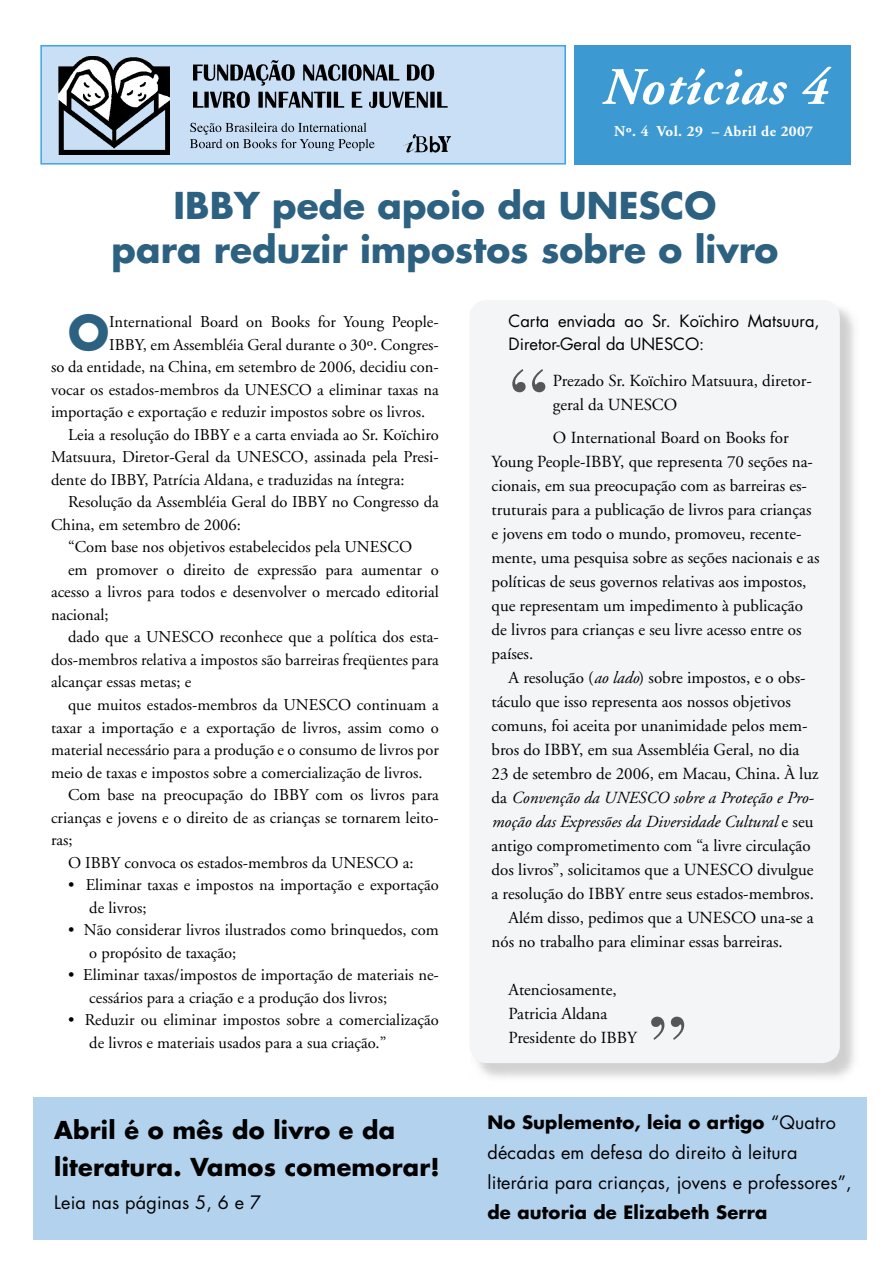
<style>
.page{position:relative;width:893px;height:1263px;background:#fff}
.page>*{position:absolute;margin:0;border:0;box-sizing:border-box;transform-origin:0 0}
.t1{font:88.8px "Bodoni";color:#565656}
.t2{font:italic 700 52.5px "Adobe Garamond";letter-spacing:.025em;color:#fff}
.t3{font:700 46.35px "Futura";color:#2d6181}
.t4{font:700 36px/43.2px "Futura";color:#2d6181;text-align:center}
.t5{font:700 24px/37.5px "Futura";letter-spacing:.01em;color:#000}
.t6{font:18px/30px "Futura";letter-spacing:.01em;color:#000}
.t7{font:700 18px "Futura";letter-spacing:.01em;color:#000}
.t8{font:16.95px/24px "Adobe Garamond";color:#000}
.t9{font:italic 16.95px "Adobe Garamond";color:#000}
.t10{font:16.5px/22.5px "Adobe Garamond";color:#000}
.t11{font:16.5px/22.5px "Futura";color:#000}
.t12{font:700 15px "Adobe Garamond";letter-spacing:.025em;color:#fff}
.s1{font-style:italic}
.s2{font-style:normal}
.s3{font-weight:700}
</style>
<div class="page">
<div style="left:469px;top:300px;width:371px;height:763px;background:#f4f5f7;border-radius:18px"></div>
<svg style="left:40px;top:45px;width:526px;height:120px;background:#c0dbf3"></svg>
<div style="left:574px;top:45px;width:277px;height:120px;background:#3d99d2"></div>
<img style="left:58px;top:57px;width:112px;height:97px">
<img style="left:401px;top:133px;width:52px;height:20px">
<svg style="left:193px;top:60px;width:255px;height:48px;background:#8897a6"></svg>
<svg style="left:190px;top:123px;width:185px;height:28px;background:#a8bacd"></svg>
<div style="left:34px;top:1097px;width:833px;height:143px;background:#b3d2ee"></div>
<h2 class="t2" style="left:601px;top:59px;width:227px">Notícias 4</h2>
<p class="t12" style="left:614px;top:123px;width:200px">Nº. 4 Vol. 29 – Abril de 2007</p>
<h3 class="t4" style="left:112px;top:183px;width:668px">IBBY pede apoio da UNESCO<br>para reduzir impostos sobre o livro</h3>
<h3 class="t3" style="left:68px;top:300px;width:43px">O</h3>
<p class="t10" style="left:109px;top:311px;width:331px">International Board on Books for Young People-</p>
<p class="t10" style="left:109px;top:334px;width:331px">IBBY, em Assembléia Geral durante o 30º. Congres-</p>
<p class="t10" style="left:51px;top:356px;width:389px">so da entidade, na China, em setembro de 2006, decidiu con-</p>
<p class="t10" style="left:51px;top:379px;width:389px">vocar os estados-membros da UNESCO a eliminar taxas na</p>
<p class="t10" style="left:51px;top:401px;width:376px">importação e exportação e reduzir impostos sobre os livros.</p>
<p class="t10" style="left:68px;top:424px;width:372px">Leia a resolução do IBBY e a carta enviada ao Sr. Koïchiro</p>
<p class="t10" style="left:51px;top:446px;width:389px">Matsuura, Diretor-Geral da UNESCO, assinada pela Presi-</p>
<p class="t10" style="left:51px;top:469px;width:355px">dente do IBBY, Patrícia Aldana, e traduzidas na íntegra:</p>
<p class="t10" style="left:68px;top:491px;width:372px">Resolução da Assembléia Geral do IBBY no Congresso da</p>
<p class="t10" style="left:51px;top:514px;width:191px">China, em setembro de 2006:</p>
<p class="t10" style="left:68px;top:536px;width:346px">“Com base nos objetivos estabelecidos pela UNESCO</p>
<p class="t10" style="left:68px;top:559px;width:372px">em promover o direito de expressão para aumentar o</p>
<p class="t10" style="left:51px;top:581px;width:389px">acesso a livros para todos e desenvolver o mercado editorial</p>
<p class="t10" style="left:51px;top:604px;width:59px">nacional;</p>
<p class="t10" style="left:68px;top:626px;width:372px">dado que a UNESCO reconhece que a política dos esta-</p>
<p class="t10" style="left:51px;top:649px;width:389px">dos-membros relativa a impostos são barreiras freqüentes para</p>
<p class="t10" style="left:51px;top:671px;width:142px">alcançar essas metas; e</p>
<p class="t10" style="left:68px;top:694px;width:372px">que muitos estados-membros da UNESCO continuam a</p>
<p class="t10" style="left:51px;top:716px;width:389px">taxar a importação e a exportação de livros, assim como o</p>
<p class="t10" style="left:51px;top:739px;width:389px">material necessário para a produção e o consumo de livros por</p>
<p class="t10" style="left:51px;top:761px;width:373px">meio de taxas e impostos sobre a comercialização de livros.</p>
<p class="t10" style="left:68px;top:784px;width:372px">Com base na preocupação do IBBY com os livros para</p>
<p class="t10" style="left:51px;top:806px;width:389px">crianças e jovens e o direito de as crianças se tornarem leito-</p>
<p class="t10" style="left:51px;top:829px;width:23px">ras;</p>
<p class="t10" style="left:68px;top:851px;width:347px">O IBBY convoca os estados-membros da UNESCO a:</p>
<p class="t10" style="left:89px;top:874px;width:351px;text-indent:-21px">• Eliminar taxas e impostos na importação e exportação de livros;</p>
<p class="t10" style="left:89px;top:919px;width:351px;text-indent:-21px">• Não considerar livros ilustrados como brinquedos, com o propósito de taxação;</p>
<p class="t10" style="left:89px;top:964px;width:351px;text-indent:-21px">• Eliminar taxas/impostos de importação de materiais ne&shy;cessários para a criação e a produção dos livros;</p>
<p class="t10" style="left:89px;top:1009px;width:351px;text-indent:-21px">• Reduzir ou eliminar impostos sobre a comercialização de livros e materiais usados para a sua criação.”</p>
<h3 class="t5" style="left:54px;top:1110px;width:387px">Abril é o mês do livro e da literatura. Vamos comemorar!</h3>
<p class="t6" style="left:54px;top:1187px;width:208px">Leia nas páginas 5, 6 e 7</p>
<p class="t11" style="left:509px;top:309px;width:313px">Carta enviada ao Sr. Koïchiro Matsuura,<br>Diretor-Geral da UNESCO:</p>
<h1 class="t1" style="left:509px;top:350px;width:41px">“</h1>
<p class="t8" style="left:553px;top:369px;width:260px">Prezado Sr. Koïchiro Matsuura, diretor&shy;geral da UNESCO</p>
<p class="t8" style="left:492px;top:426px;width:330px;text-indent:61px">O International Board on Books for Young People-IBBY, que representa 70 seções na&shy;cionais, em sua preocupação com as barreiras es&shy;truturais para a publicação de livros para crianças e jovens em todo o mundo, promoveu, recente&shy;mente, uma pesquisa sobre as seções nacionais e as políticas de seus governos relativas aos impostos, que representam um impedimento à publicação de livros para crianças e seu livre acesso entre os países.</p>
<p class="t8" style="left:509px;top:666px;width:299px">A resolução (<span class="s1">ao lado</span>) sobre impostos, e o obs-</p>
<p class="t8" style="left:492px;top:690px;width:301px">táculo que isso representa aos nossos objetivos</p>
<p class="t8" style="left:492px;top:714px;width:317px">comuns, foi aceita por unanimidade pelos mem-</p>
<p class="t8" style="left:492px;top:738px;width:309px">bros do IBBY, em sua Assembléia Geral, no dia</p>
<p class="t8" style="left:492px;top:762px;width:328px">23 de setembro de 2006, em Macau, China. À luz</p>
<p class="t9" style="left:492px;top:788px;width:324px"><span class="s2">da</span> Convenção da UNESCO sobre a Proteção e Pro-</p>
<p class="t9" style="left:492px;top:812px;width:323px">moção das Expressões da Diversidade Cultural <span class="s2">e seu</span></p>
<p class="t8" style="left:492px;top:834px;width:321px">antigo comprometimento com “a livre circulação</p>
<p class="t8" style="left:492px;top:858px;width:323px">dos livros”, solicitamos que a UNESCO divulgue</p>
<p class="t8" style="left:492px;top:882px;width:324px">a resolução do IBBY entre seus estados-membros.</p>
<p class="t8" style="left:509px;top:906px;width:307px">Além disso, pedimos que a UNESCO una-se a</p>
<p class="t8" style="left:492px;top:930px;width:293px">nós no trabalho para eliminar essas barreiras.</p>
<p class="t8" style="left:509px;top:978px;width:130px">Atenciosamente,<br>Patricia Aldana<br>Presidente do IBBY</p>
<h1 class="t1" style="left:648px;top:997px;width:41px">”</h1>
<p class="t6" style="left:487px;top:1107px;width:366px"><span class="s3">No Suplemento, leia o artigo</span> “Quatro décadas em defesa do direito à leitura literária para crianças, jovens e professores”,</p>
<p class="t7" style="left:487px;top:1200px;width:282px">de autoria de Elizabeth Serra</p>
</div>
